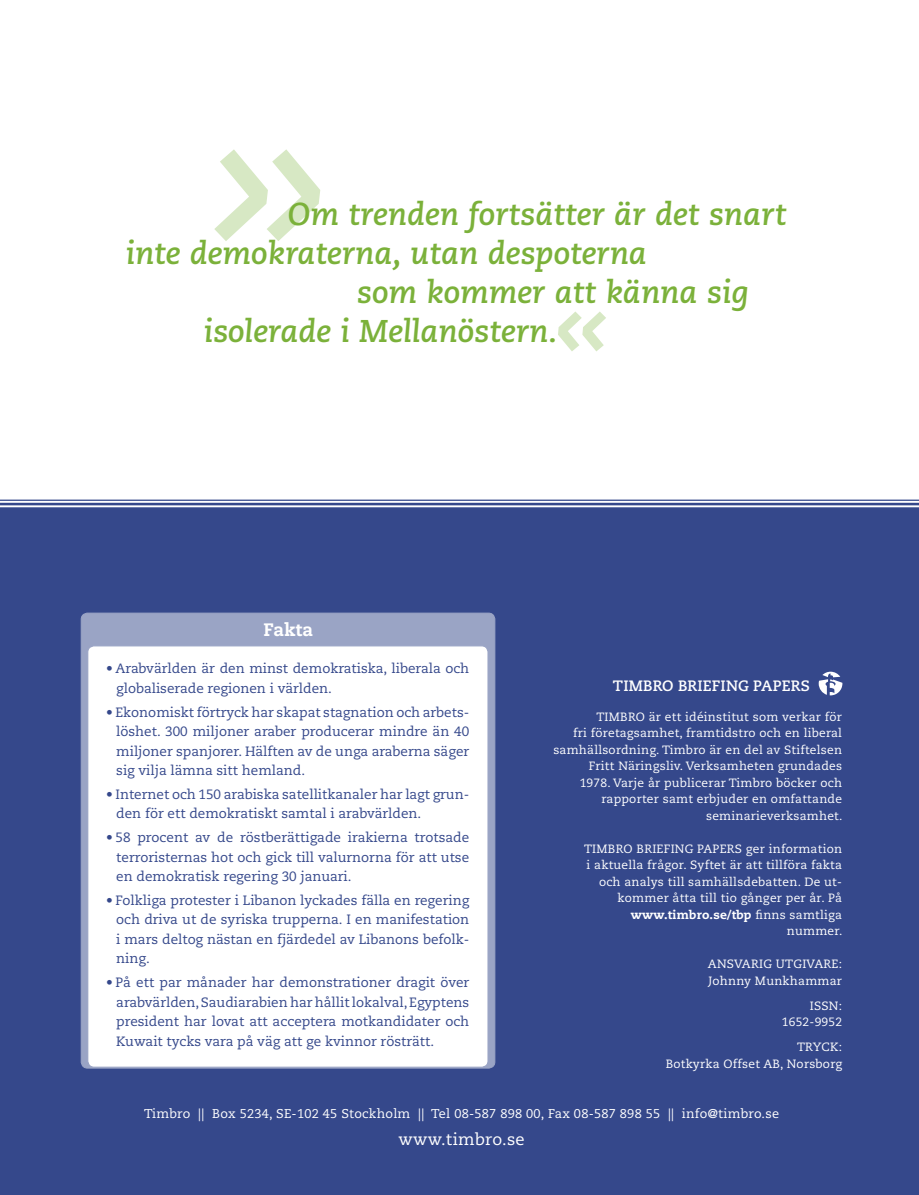
<style>
.page{position:relative;width:919px;height:1195px;background:#fff}
.page>*{position:absolute;margin:0;border:0;box-sizing:border-box;transform-origin:0 0}
.t1{font:italic 265.5px "Caecilia";color:#d7e8c4}
.t2{font:italic 700 108px "Caecilia";color:#d7e8c4}
.t3{font:italic 700 31.5px "Caecilia";color:#7bb13a}
.t4{font:800 18px "Caecilia";letter-spacing:-.005em;color:#fff}
.t5{font:16.5px "Caecilia";letter-spacing:.02em;color:#fff}
.t6{font:700 15px "Caecilia";letter-spacing:.005em;color:#fff}
.t7{font:13.5px/19.5px "Caecilia";color:#35488b;text-align:justify}
.t8{font:12.75px "Caecilia";letter-spacing:.02em;color:#fff}
.t9{font:12px/16.5px "Caecilia";letter-spacing:.02em;color:#fff;text-align:right}
.s1{font-weight:800}
</style>
<div class="page">
<svg style="left:0;top:499px;width:918px;height:7px"></svg>
<hr style="left:0;top:500px;width:918px;height:1px;background:#35488b">
<hr style="left:0;top:503px;width:918px;height:2px;background:#35488b">
<hr style="left:0;top:507px;width:918px;height:2px;background:#35488b">
<div style="left:0;top:508px;width:918px;height:687px;background:#35488b"></div>
<div style="left:80px;top:612px;width:415px;height:456px;background:#9aa4c5"></div>
<div style="left:87px;top:645px;width:402px;height:422px;background:#fff"></div>
<svg style="left:818px;top:672px;width:24px;height:23px"></svg>
<h1 class="t1" style="left:203px;top:25px;width:129px">»</h1>
<h3 class="t3" style="left:288px;top:196px;width:500px">Om trenden fortsätter är det snart</h3>
<h3 class="t3" style="left:126px;top:235px;width:523px">inte demokraterna, utan despoterna</h3>
<h3 class="t3" style="left:357px;top:274px;width:393px">som kommer att känna sig</h3>
<h3 class="t3" style="left:204px;top:313px;width:355px">isolerade i Mellanöstern.</h3>
<h2 class="t2" style="left:554px;top:261px;width:58px">«</h2>
<h3 class="t4" style="left:263px;top:618px;width:51px">Fakta</h3>
<p class="t7" style="left:116px;top:659px;width:354px;text-indent:-10px">• Arabvärlden är den minst demokratiska, liberala och globaliserade regionen i världen.</p>
<p class="t7" style="left:116px;top:702px;width:354px;text-indent:-10px">• Ekonomiskt förtryck har skapat stagnation och arbets&shy;löshet. 300 miljoner araber producerar mindre än 40 miljoner spanjorer. Hälften av de unga araberna säger sig vilja lämna sitt hemland.</p>
<p class="t7" style="left:116px;top:785px;width:354px;text-indent:-10px">• Internet och 150 arabiska satellitkanaler har lagt grun&shy;den för ett demokratiskt samtal i arabvärlden.</p>
<p class="t7" style="left:116px;top:828px;width:354px;text-indent:-10px">• 58 procent av de röstberättigade irakierna trotsade terroristernas hot och gick till valurnorna för att utse en demokratisk regering 30 januari.</p>
<p class="t7" style="left:116px;top:891px;width:354px;text-indent:-10px">• Folkliga protester i Libanon lyckades fälla en regering och driva ut de syriska trupperna. I en manifestation i mars deltog nästan en fjärdedel av Libanons befolk&shy;ning.</p>
<p class="t7" style="left:116px;top:973px;width:354px;text-indent:-10px">• På ett par månader har demonstrationer dragit över arabvärlden, Saudiarabien har hållit lokalval, Egyptens president har lovat att acceptera motkandidater och Kuwait tycks vara på väg att ge kvinnor rösträtt.</p>
<p class="t6" style="left:613px;top:676px;width:199px">TIMBRO BRIEFING PAPERS</p>
<p class="t9" style="left:553px;top:709px;width:290px">TIMBRO är ett idéinstitut som verkar för<br>fri företagsamhet, framtidstro och en liberal samhällsordning. Timbro är en del av Stiftelsen Fritt Näringsliv. Verksamheten grundades<br>1978. Varje år publicerar Timbro böcker och rapporter samt erbjuder en omfattande seminarieverksamhet.</p>
<p class="t9" style="left:584px;top:841px;width:260px">TIMBRO BRIEFING PAPERS ger information i aktuella frågor. Syftet är att tillföra fakta och analys till samhällsdebatten. De ut&shy;kommer åtta till tio gånger per år. På <span class="s1">www.timbro.se/tbp</span> finns samtliga nummer.</p>
<p class="t9" style="left:707px;top:956px;width:136px;text-align:left">ANSVARIG UTGIVARE:<br>Johnny Munkhammar</p>
<p class="t9" style="left:781px;top:998px;width:62px">ISSN:<br>1652-9952</p>
<p class="t9" style="left:665px;top:1039px;width:178px">TRYCK:<br>Botkyrka Offset AB, Norsborg</p>
<p class="t8" style="left:144px;top:1106px;width:636px">Timbro || Box 5234, SE-102 45 Stockholm || Tel 08-587 898 00, Fax 08-587 898 55 || info@timbro.se</p>
<p class="t5" style="left:398px;top:1130px;width:128px">www.timbro.se</p>
</div>
